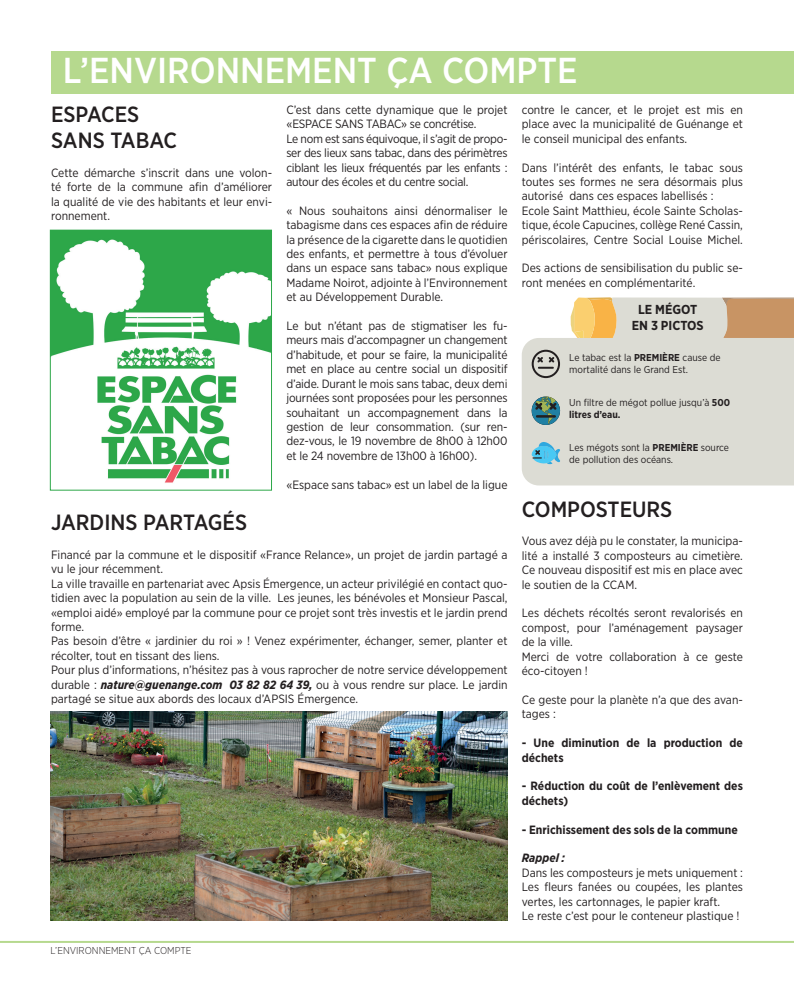
<style>
.page{position:relative;width:794px;height:993px;background:#fff}
.page>*{position:absolute;margin:0;border:0;box-sizing:border-box;transform-origin:0 0}
.t1{font:500 36px "Gotham Narrow";color:#fff}
.t2{font:500 22px/26.4px "Gotham Narrow";color:#231f20}
.t3{font:700 13px/15.6px "Gotham Narrow";color:#231f20;text-align:center}
.t4{font:12px/14.4px "Gotham Narrow";color:#231f20}
.t5{font:12px/14.4px "Gotham Narrow";letter-spacing:-.02em;color:#231f20}
.t6{font:700 12px/14.4px "Gotham Narrow";color:#231f20}
.t7{font:italic 700 12px "Gotham Narrow";color:#231f20}
.t8{font:10px/12px "Gotham Narrow";color:#231f20}
.t9{font:300 10px "Gotham Narrow";color:#231f20}
.s1{font-weight:700}
.s2{font-weight:700;font-style:italic}
</style>
<div class="page">
<svg style="left:570px;top:297px;width:223px;height:41px;background:#dcc29e"></svg>
<hr style="left:0;top:940px;width:794px;height:2px;background:#b6d98e">
<div style="left:51px;top:51px;width:743px;height:42px;background:#b6d98e"></div>
<img style="left:51px;top:711px;width:456px;height:209px">
<div style="left:522px;top:338px;width:271px;height:147px;background:#dcdcd4"></div>
<svg style="left:531px;top:349px;width:29px;height:29px"></svg>
<svg style="left:531px;top:441px;width:82px;height:23px;background:#b9d3d6"></svg>
<svg style="left:530px;top:396px;width:31px;height:30px"></svg>
<img style="left:52px;top:231px;width:218px;height:252px">
<div style="left:50px;top:229px;width:222px;height:261px;border:1px solid #2da749"></div>
<h1 class="t1" style="left:63px;top:47px;width:516px">L’ENVIRONNEMENT ÇA COMPTE</h1>
<h2 class="t2" style="left:51px;top:101px;width:127px">ESPACES<br>SANS TABAC</h2>
<p class="t4" style="left:51px;top:165px;width:223px;text-align:justify">Cette démarche s’inscrit dans une volon&shy;té forte de la commune afin d’améliorer la qualité de vie des habitants et leur envi&shy;ronnement.</p>
<p class="t5" style="left:286px;top:102px;width:223px">C’est dans cette dynamique que le projet «ESPACE SANS TABAC» se concrétise.<br>Le nom est sans équivoque, il s’agit de propo&shy;ser des lieux sans tabac, dans des périmètres ciblant les lieux fréquentés par les enfants : autour des écoles et du centre social.</p>
<p class="t4" style="left:286px;top:203px;width:223px;text-align:justify">« Nous souhaitons ainsi dénormaliser le tabagisme dans ces espaces afin de réduire la présence de la cigarette dans le quotidien des enfants, et permettre à tous d’évoluer dans un espace sans tabac» nous explique Madame Noirot, adjointe à l’Environnement et au Développement Durable.</p>
<p class="t4" style="left:286px;top:318px;width:223px;text-align:justify">Le but n’étant pas de stigmatiser les fu&shy;meurs mais d’accompagner un changement d’habitude, et pour se faire, la municipalité met en place au centre social un dispositif d’aide. Durant le mois sans tabac, deux demi journées sont proposées pour les personnes souhaitant un accompagnement dans la gestion de leur consommation. (sur ren&shy;dez-vous, le 19 novembre de 8h00 à 12h00 et le 24 novembre de 13h00 à 16h00).</p>
<p class="t4" style="left:286px;top:477px;width:223px">«Espace sans tabac» est un label de la ligue</p>
<p class="t4" style="left:522px;top:102px;width:223px;text-align:justify">contre le cancer, et le projet est mis en place avec la municipalité de Guénange et le conseil municipal des enfants.</p>
<p class="t4" style="left:522px;top:160px;width:223px">Dans l’intérêt des enfants, le tabac sous toutes ses formes ne sera désormais plus autorisé dans ces espaces labellisés :<br>Ecole Saint Matthieu, école Sainte Scholas&shy;tique, école Capucines, collège René Cassin, périscolaires, Centre Social Louise Michel.</p>
<p class="t4" style="left:522px;top:261px;width:223px">Des actions de sensibilisation du public se&shy;ront menées en complémentarité.</p>
<p class="t3" style="left:632px;top:301px;width:73px">LE MÉGOT<br>EN 3 PICTOS</p>
<p class="t8" style="left:569px;top:351px;width:153px">Le tabac est la <span class="s1">PREMIÈRE</span> cause de mortalité dans le Grand Est.</p>
<p class="t8" style="left:569px;top:396px;width:162px">Un filtre de mégot pollue jusqu’à <span class="s1">500 litres d’eau.</span></p>
<p class="t8" style="left:569px;top:441px;width:161px">Les mégots sont la <span class="s1">PREMIÈRE</span> source de pollution des océans.</p>
<h2 class="t2" style="left:51px;top:508px;width:197px">JARDINS PARTAGÉS</h2>
<p class="t4" style="left:51px;top:547px;width:458px">Financé par la commune et le dispositif «France Relance», un projet de jardin partagé a vu le jour récemment.<br>La ville travaille en partenariat avec Apsis Émergence, un acteur privilégié en contact quo&shy;tidien avec la population au sein de la ville. Les jeunes, les bénévoles et Monsieur Pascal, «emploi aidé» employé par la commune pour ce projet sont très investis et le jardin prend forme.<br>Pas besoin d’être « jardinier du roi » ! Venez expérimenter, échanger, semer, planter et récolter, tout en tissant des liens.<br>Pour plus d’informations, n’hésitez pas à vous raprocher de notre service développement durable : <span class="s2">nature@guenange.com 03 82 82 64 39,</span> ou à vous rendre sur place. Le jardin partagé se situe aux abords des locaux d’APSIS Émergence.</p>
<p class="t9" style="left:51px;top:943px;width:142px">L’ENVIRONNEMENT ÇA COMPTE</p>
<h2 class="t2" style="left:522px;top:495px;width:152px">COMPOSTEURS</h2>
<p class="t4" style="left:522px;top:533px;width:223px;text-align:justify">Vous avez déjà pu le constater, la municipa&shy;lité a installé 3 composteurs au cimetière.<br>Ce nouveau dispositif est mis en place avec le soutien de la CCAM.</p>
<p class="t4" style="left:522px;top:605px;width:223px">Les déchets récoltés seront revalorisés en compost, pour l’aménagement paysager de la ville.<br>Merci de votre collaboration à ce geste éco-citoyen !</p>
<p class="t4" style="left:522px;top:692px;width:223px">Ce geste pour la planète n’a que des avan&shy;tages :</p>
<p class="t6" style="left:522px;top:735px;width:223px">- Une diminution de la production de déchets</p>
<p class="t6" style="left:522px;top:778px;width:223px">- Réduction du coût de l’enlèvement des déchets)</p>
<p class="t6" style="left:522px;top:821px;width:217px">- Enrichissement des sols de la commune</p>
<p class="t7" style="left:522px;top:850px;width:45px">Rappel :</p>
<p class="t4" style="left:522px;top:864px;width:223px">Dans les composteurs je mets uniquement :<br>Les fleurs fanées ou coupées, les plantes vertes, les cartonnages, le papier kraft.<br>Le reste c’est pour le conteneur plastique !</p>
</div>
